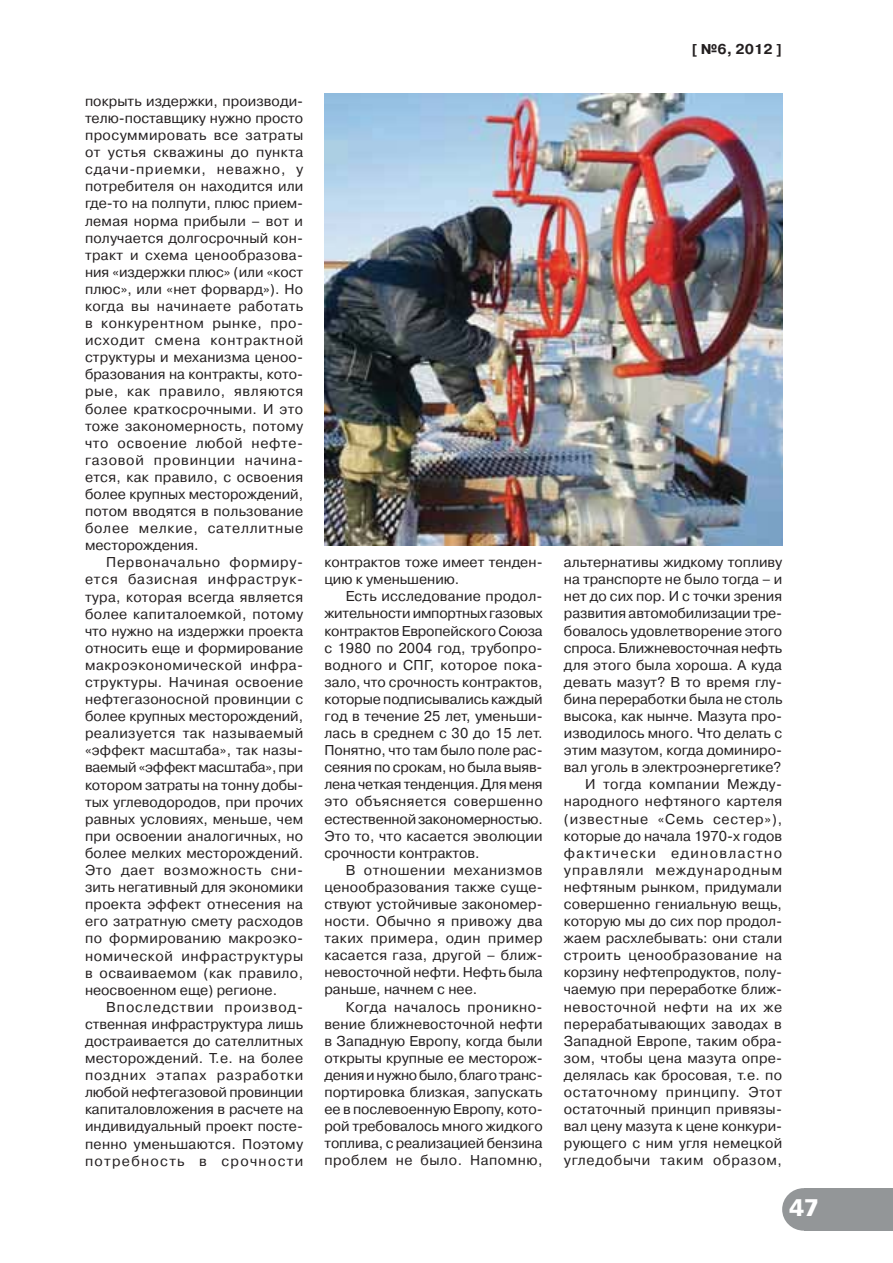
<style>
.page{position:relative;width:893px;height:1263px;background:#fff}
.page>*{position:absolute;margin:0;border:0;box-sizing:border-box;transform-origin:0 0}
.t1{font:24px "Free Set Bold C";color:#fff}
.t2{font:14.25px/17.1px "Pragmatica C";letter-spacing:.01em;color:#231f20;text-align:justify}
.t3{font:700 14.25px "Pragmatica C";color:#231f20}
</style>
<div class="page">
<div style="left:782px;top:1188px;width:43px;height:43px;background:#939698;border-radius:50%"></div>
<div style="left:804px;top:1188px;width:89px;height:43px;background:#939698"></div>
<img style="left:324px;top:94px;width:458px;height:451px">
<p class="t2" style="left:85px;top:94px;width:220px">покрыть издержки, производи&shy;телю-поставщику нужно просто просуммировать все затраты от устья скважины до пункта сдачи-приемки, неважно, у потребителя он находится или где-то на полпути, плюс прием&shy;лемая норма прибыли – вот и получается долгосрочный кон&shy;тракт и схема ценообразова&shy;ния «издержки плюс» (или «кост плюс», или «нет форвард»). Но когда вы начинаете работать в конкурентном рынке, про&shy;исходит смена контрактной структуры и механизма ценоо&shy;бразования на контракты, кото&shy;рые, как правило, являются более краткосрочными. И это тоже закономерность, потому что освоение любой нефте&shy;газовой провинции начина&shy;ется, как правило, с освоения более крупных месторождений, потом вводятся в пользование более мелкие, сателлитные месторождения.</p>
<p class="t2" style="left:85px;top:555px;width:220px;text-indent:21px">Первоначально формиру&shy;ется базисная инфраструк&shy;тура, которая всегда является более капиталоемкой, потому что нужно на издержки проекта относить еще и формирование макроэкономической инфра&shy;структуры. Начиная освоение нефтегазоносной провинции с более крупных месторождений, реализуется так называемый «эффект масштаба», так назы&shy;ваемый «эффект масштаба», при котором затраты на тонну добы&shy;тых углеводородов, при прочих равных условиях, меньше, чем при освоении аналогичных, но более мелких месторождений.<br>Это дает возможность сни&shy;зить негативный для экономики проекта эффект отнесения на его затратную смету расходов по формированию макроэко&shy;номической инфраструктуры в осваиваемом (как правило, неосвоенном еще) регионе.</p>
<p class="t2" style="left:85px;top:1000px;width:220px;text-indent:21px">Впоследствии производ&shy;ственная инфраструктура лишь достраивается до сателлитных месторождений. Т.е. на более поздних этапах разработки любой нефтегазовой провинции капиталовложения в расчете на индивидуальный проект посте&shy;пенно уменьшаются. Поэтому потребность в срочности</p>
<p class="t2" style="left:324px;top:555px;width:220px">контрактов тоже имеет тенден&shy;цию к уменьшению.</p>
<p class="t2" style="left:324px;top:589px;width:220px;text-indent:21px">Есть исследование продол&shy;жительности импортных газовых контрактов Европейского Союза с 1980 по 2004 год, трубопро&shy;водного и СПГ, которое пока&shy;зало, что срочность контрактов, которые подписывались каждый год в течение 25 лет, уменьши&shy;лась в среднем с 30 до 15 лет.<br>Понятно, что там было поле рас&shy;сеяния по срокам, но была выяв&shy;лена четкая тенденция. Для меня это объясняется совершенно естественной закономерностью.<br>Это то, что касается эволюции срочности контрактов.</p>
<p class="t2" style="left:324px;top:863px;width:220px;text-indent:21px">В отношении механизмов ценообразования также суще&shy;ствуют устойчивые закономер&shy;ности. Обычно я привожу два таких примера, один пример касается газа, другой – ближ&shy;невосточной нефти. Нефть была раньше, начнем с нее.</p>
<p class="t2" style="left:324px;top:999px;width:220px;text-indent:21px">Когда началось проникно&shy;вение ближневосточной нефти в Западную Европу, когда были открыты крупные ее месторож&shy;дения и нужно было, благо транс&shy;портировка близкая, запускать ее в послевоенную Европу, кото&shy;рой требовалось много жидкого топлива, с реализацией бензина проблем не было. Напомню,</p>
<p class="t3" style="left:691px;top:41px;width:92px">[ №6, 2012 ]</p>
<p class="t2" style="left:564px;top:555px;width:220px;text-align:right">альтернативы жидкому топливу на транспорте не было тогда – и нет до сих пор. И с точки зрения развития автомобилизации тре&shy;бовалось удовлетворение этого спроса. Ближневосточная нефть для этого была хороша. А куда девать мазут? В то время глу&shy;бина переработки была не столь высока, как нынче. Мазута про&shy;изводилось много. Что делать с этим мазутом, когда доминиро&shy;вал уголь в электроэнергетике?<br>И тогда компании Между&shy;народного нефтяного картеля (известные «Семь сестер»), которые до начала 1970-х годов фактически единовластно управляли международным нефтяным рынком, придумали совершенно гениальную вещь, которую мы до сих пор продол&shy;жаем расхлебывать: они стали строить ценообразование на корзину нефтепродуктов, полу&shy;чаемую при переработке ближ&shy;невосточной нефти на их же перерабатывающих заводах в<br>Западной Европе, таким обра&shy;зом, чтобы цена мазута опре&shy;делялась как бросовая, т.е. по остаточному принципу. Этот остаточный принцип привязы&shy;вал цену мазута к цене конкури&shy;рующего с ним угля немецкой угледобычи таким образом,</p>
<h1 class="t1" style="left:789px;top:1194px;width:31px">47</h1>
</div>
